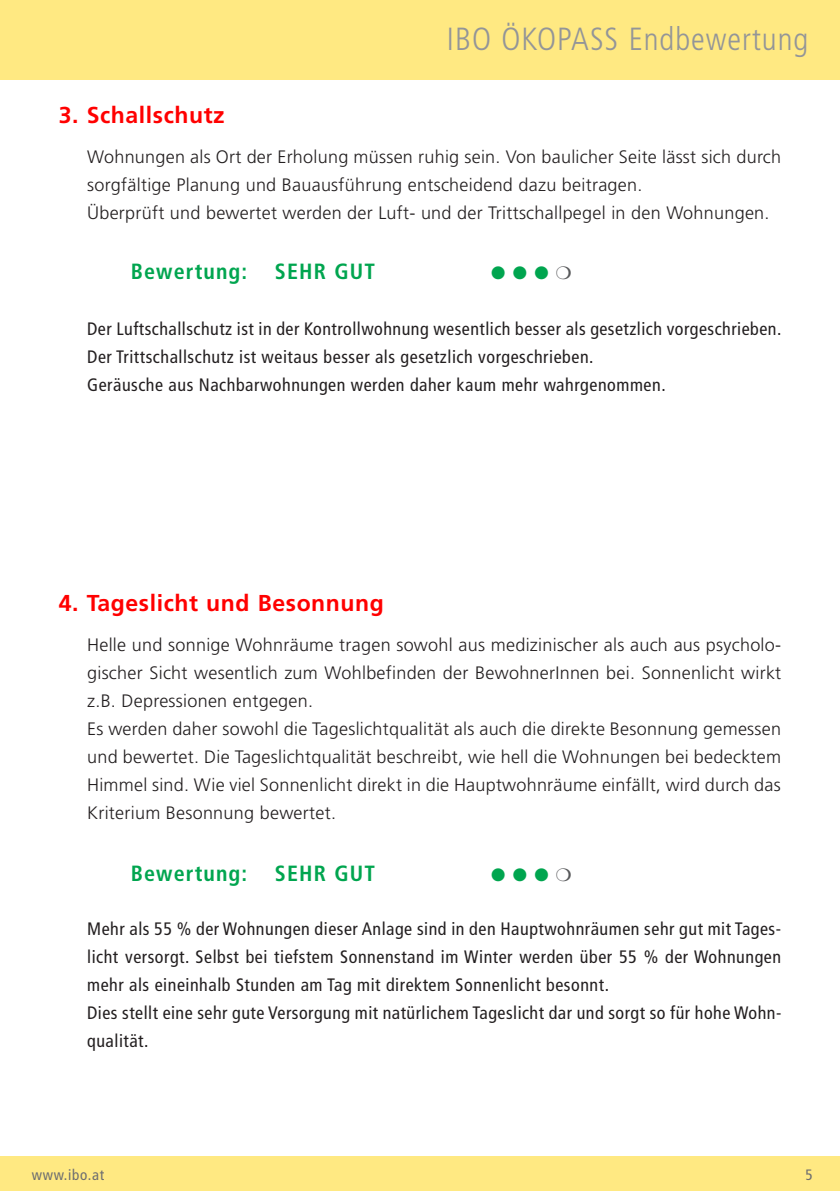
<style>
.page{position:relative;width:840px;height:1191px;background:#fff}
.page>*{position:absolute;margin:0;border:0;box-sizing:border-box;transform-origin:0 0}
.t1{font:300 condensed 32px "Frutiger";letter-spacing:.03em;color:#939598}
.t2{font:700 23px "Frutiger";letter-spacing:.025em;color:#f00}
.t3{font:700 condensed 22px "Frutiger";letter-spacing:.05em;color:#00a54f}
.t4{font:300 18px/28px "Frutiger";letter-spacing:.015em;color:#231f20}
.t5{font:condensed 18px/28px "Frutiger";letter-spacing:.03em;color:#231f20}
.t6{font:18px "Zapf Dingbats ITC";color:#00a54f}
.t7{font:condensed 15px "Frutiger";letter-spacing:.05em;color:#6c6d70}
.s1{color:#57585a}
</style>
<div class="page">
<div style="left:0;top:0;width:839px;height:79px;background:#ffe982"></div>
<div style="left:0;top:1157px;width:839px;height:34px;background:#ffe982"></div>
<h1 class="t1" style="left:446px;top:21px;width:362px">IBO ÖKOPASS Endbewertung</h1>
<p class="t2" style="left:59px;top:101px;width:167px">3. Schallschutz</p>
<p class="t4" style="left:87px;top:142px;width:695px">Wohnungen als Ort der Erholung müssen ruhig sein. Von baulicher Seite lässt sich durch sorgfältige Planung und Bauausführung entscheidend dazu beitragen.<br>Überprüft und bewertet werden der Luft- und der Trittschallpegel in den Wohnungen.</p>
<p class="t3" style="left:131px;top:258px;width:118px">Bewertung:</p>
<p class="t3" style="left:275px;top:258px;width:101px">SEHR GUT</p>
<p class="t6" style="left:491px;top:264px;width:82px">● ● ● <span class="s1">❍</span></p>
<p class="t5" style="left:87px;top:315px;width:695px">Der Luftschallschutz ist in der Kontrollwohnung wesentlich besser als gesetzlich vorgeschrieben.<br>Der Trittschallschutz ist weitaus besser als gesetzlich vorgeschrieben.<br>Geräusche aus Nachbarwohnungen werden daher kaum mehr wahrgenommen.</p>
<p class="t2" style="left:59px;top:589px;width:326px">4. Tageslicht und Besonnung</p>
<p class="t4" style="left:87px;top:630px;width:695px">Helle und sonnige Wohnräume tragen sowohl aus medizinischer als auch aus psycholo&shy;gischer Sicht wesentlich zum Wohlbefinden der BewohnerInnen bei. Sonnenlicht wirkt z.B. Depressionen entgegen.<br>Es werden daher sowohl die Tageslichtqualität als auch die direkte Besonnung gemessen und bewertet. Die Tageslichtqualität beschreibt, wie hell die Wohnungen bei bedecktem Himmel sind. Wie viel Sonnenlicht direkt in die Hauptwohnräume einfällt, wird durch das Kriterium Besonnung bewertet.</p>
<p class="t3" style="left:131px;top:860px;width:118px">Bewertung:</p>
<p class="t3" style="left:275px;top:860px;width:101px">SEHR GUT</p>
<p class="t6" style="left:491px;top:866px;width:82px">● ● ● <span class="s1">❍</span></p>
<p class="t5" style="left:87px;top:915px;width:695px">Mehr als 55 % der Wohnungen dieser Anlage sind in den Hauptwohnräumen sehr gut mit Tages&shy;licht versorgt. Selbst bei tiefstem Sonnenstand im Winter werden über 55 % der Wohnungen mehr als eineinhalb Stunden am Tag mit direktem Sonnenlicht besonnt.<br>Dies stellt eine sehr gute Versorgung mit natürlichem Tageslicht dar und sorgt so für hohe Wohn&shy;qualität.</p>
<p class="t7" style="left:32px;top:1166px;width:74px">www.ibo.at</p>
<p class="t7" style="left:805px;top:1166px;width:9px">5</p>
</div>
